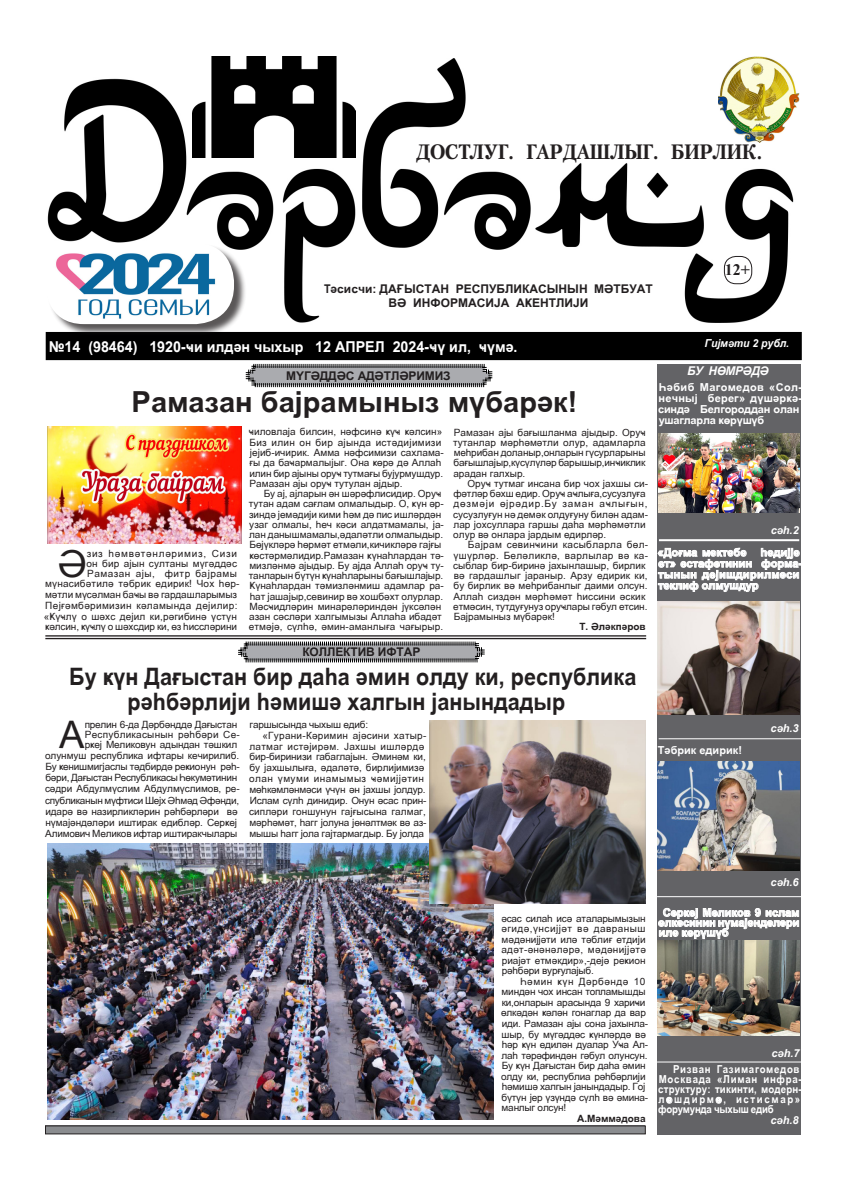
<style>
.page{position:relative;width:842px;height:1191px;background:#fff}
.page>*{position:absolute;margin:0;border:0;box-sizing:border-box;transform-origin:0 0}
.t1{font:37.9px "Arial Cyr";color:#231f20}
.t2{font:700 29px "Arial Cyr";color:#231f20}
.t3{font:700 24px/25px "Arial Cyr";color:#231f20;text-align:center;scale:.9 1}
.t4{font:700 20.5px "Peterburg";letter-spacing:-.03em;color:#231f20;scale:.9 1}
.t5{font:700 16px "Times New Roman";color:#231f20}
.t6{font:700 15px "Arial Cyr";color:#fff;scale:.95 1}
.t7{font:italic 700 12.1px "Arial Cyr";letter-spacing:-.03em;color:#fff}
.t8{font:700 12px/14.4px "Arial Cyr";color:#231f20;text-align:center;scale:.9 1}
.t9{font:700 12px "Arial Cyr";color:#231f20}
.t10{font:700 11px/11px "Arial Cyr";letter-spacing:.005em;color:#fff}
.t11{font:700 11px/10px "Arial Cyr";letter-spacing:.07em;color:#fff;scale:.88 1}
.t12{font:italic 700 11px "Arial Cyr";color:#fff}
.t13{font:italic 700 11px "Arial Cyr";color:#fff;scale:.95 1}
.t14{font:10px/10.2px "Arial Cyr";letter-spacing:-.005em;color:#231f20}
.t15{font:10px/10.5px "Arial Cyr";letter-spacing:.015em;color:#231f20;text-align:right}
.t16{font:10px "Arial Cyr";letter-spacing:.025em;color:#231f20}
.t17{font:10px "Arial Cyr";letter-spacing:.04em;color:#231f20}
.t18{font:700 10px "Arial Cyr";color:#231f20}
</style>
<div class="page">
<div style="left:657px;top:364px;width:143px;height:770px;background:#636366"></div>
<svg style="left:657px;top:547px;width:144px;height:45px"></svg>
<svg style="left:658px;top:908px;width:141px;height:31px"></svg>
<svg style="left:666px;top:1096px;width:6px;height:7px"></svg>
<svg style="left:715px;top:1096px;width:7px;height:7px"></svg>
<img style="left:47px;top:56px;width:747px;height:267px">
<div style="left:47px;top:333px;width:753px;height:25px;background:#000"></div>
<div style="left:46px;top:332px;width:756px;height:28px;border:3px solid #000"></div>
<div style="left:724px;top:256px;width:28px;height:28px;border:1px solid #231f20;border-radius:12px"></div>
<img style="left:192px;top:57px;width:164px;height:100px">
<img style="left:718px;top:57px;width:81px;height:85px">
<div style="left:46px;top:1125px;width:599px;height:8px;background:#8a8c8f"></div>
<div style="left:45px;top:1125px;width:601px;height:9px;border:1px solid #231f20"></div>
<div style="left:47px;top:244px;width:200px;height:93px;background:#231f20;opacity:.75"></div>
<img style="left:47px;top:243px;width:187px;height:81px">
<svg style="left:238px;top:641px;width:247px;height:22px;background:#98999b"></svg>
<hr style="left:659px;top:539px;width:140px;height:2px;background:#fff">
<hr style="left:659px;top:738px;width:142px;height:1px;background:#fff">
<hr style="left:657px;top:896px;width:144px;height:1px;background:#fff">
<img style="left:657px;top:762px;width:142px;height:108px">
<img style="left:47px;top:843px;width:446px;height:276px">
<img style="left:430px;top:720px;width:216px;height:183px">
<img style="left:47px;top:426px;width:194px;height:117px">
<hr style="left:45px;top:635px;width:601px;height:1px;background:#231f20">
<hr style="left:45px;top:638px;width:601px;height:1px;background:#231f20">
<svg style="left:245px;top:363px;width:248px;height:25px;background:#9c9da0"></svg>
<img style="left:658px;top:434px;width:141px;height:78px">
<img style="left:658px;top:601px;width:142px;height:113px">
<img style="left:657px;top:940px;width:142px;height:95px">
<hr style="left:657px;top:1061px;width:144px;height:1px;background:#fff">
<h3 class="t4" style="left:416px;top:139px;width:387px">ДОСТЛУГ. ГАРДАШЛЫГ. БИРЛИК.</h3>
<p class="t8" style="left:324px;top:280px;width:367px">Тясисчи: ДАЬЫСТАН РЕСПУБЛИКАСЫНЫН МЯТБУАТ<br>ВЯ ИНФОРМАСИЙА АЭЕНТЛИЙИ</p>
<h3 class="t5" style="left:725px;top:258px;width:26px">12+</h3>
<h3 class="t6" style="left:49px;top:336px;width:495px">№14 (98464) 1920-жи илдян чыхыр 12 АПРЕЛ 2024-жц ил, жцмя.</h3>
<p class="t13" style="left:705px;top:337px;width:91px">Гиймяти 2 рубл.</p>
<p class="t7" style="left:687px;top:364px;width:83px">БУ НЮМРЯДЯ</p>
<p class="t9" style="left:286px;top:367px;width:27px">Мцгяддяс</p>
<p class="t9" style="left:358px;top:367px;width:10px">адятлярими</p>
<p class="t9" style="left:443px;top:367px;width:9px">з</p>
<h2 class="t2" style="left:132px;top:382px;width:447px">Рамазан байрамыныз мцбаряк!</h2>
<p class="t10" style="left:658px;top:381px;width:145px">Щябиб Магомедов «Сол&shy;нечный берег» дцшярэя&shy;синдя Белгороддан олан ушагларла эюрцшцб</p>
<p class="t14" style="left:249px;top:427px;width:196px">жиловлайа билсин, няфсиня эцж эялсин» Биз илин он бир айында истядийимизи йейиб-ичирик. Амма няфсимизи сахлама&shy;ьы да бажармалыйыг. Она эюря дя Аллащ илин бир айыны оруж тутмаьы буйурмушдур.<br>Рамазан айы оруж тутулан айдыр.</p>
<p class="t14" style="left:249px;top:488px;width:197px;text-indent:15px">Бу ай, айларын ян шяряфлисидир. Оруж тутан адам саьлам олмалыдыр. О, эцн яр&shy;зиндя йемядийи кими щям дя пис ишлярдян узаг олмалы, щеч кяси алдатмамалы, йа&shy;лан данышмамалы,ядалятли олмалыдыр.<br>Бюйцкляря щюрмят етмяли,кичикляря гайьы эюстярмялидир.Рамазан эцнащлардан тя&shy;мизлянмя айыдыр. Бу айда Аллащ оруж ту&shy;танларын бцтцн эцнащларыны баьышлайыр.<br>Эцнащлардан тямизлянмиш адамлар ра&shy;щат йашайыр,севинир вя хошбяхт олурлар.<br>Мясжидлярин минаряляриндян йцксялян азан сясляри халгымызы Аллаща ибадят етмяйя, сцлщя, ямин-аманлыьа чаьырыр.</p>
<p class="t14" style="left:453px;top:427px;width:194px;text-align:justify">Рамазан айы баьышланма айыдыр. Оруж тутанлар мярщямятли олур, адамларла мещрибан доланыр,онларын гцсурларыны баьышлайыр,кцсцлцляр барышыр,инжиклик арадан галхыр.</p>
<p class="t14" style="left:453px;top:478px;width:196px;text-indent:14px">Оруж тутмаг инсана бир чох йахшы си&shy;фятляр бяхш едир. Оруж ажлыьа,сусузлуьа дюзмяйи юйрядир.Бу заман ажлыьын, сусузлуьун ня демяк олдуьуну билян адам&shy;лар йохсуллара гаршы даща мярщямятли олур вя онлара йардым едирляр.</p>
<p class="t14" style="left:453px;top:540px;width:196px;text-indent:15px">Байрам севинжини касыбларла бюл&shy;цшцрляр. Беляликля, варлылар вя ка&shy;сыблар бир-бириня йахынлашыр, бирлик вя гардашлыг йараныр. Арзу едирик ки, бу бирлик вя мещрибанлыг даими олсун.<br>Аллащ сиздян мярщямят щиссини яскик етмясин, тутдуьунуз оружлары гябул етсин.<br>Байрамыныз мцбаряк!</p>
<p class="t18" style="left:579px;top:620px;width:68px">Т. Ялякпяров</p>
<p class="t12" style="left:771px;top:524px;width:30px">сящ.2</p>
<p class="t10" style="left:657px;top:546px;width:91px">«Доьма мяктябя</p>
<p class="t10" style="left:658px;top:546px;width:145px;text-indent:102px">щядиййя ет» естафетинин форма&shy;тынын дейишдирилмяси тяклиф олмушдур</p>
<h1 class="t1" style="left:57px;top:542px;width:31px">Я</h1>
<p class="t15" style="left:44px;top:548px;width:197px">зиз щямвятянляримиз, Сизи<br>он бир айын султаны мцгяддяс Рамазан айы, фитр байрамы мцнасибятиля тябрик едирик! Чох щюр&shy;мятли мцсялман бажы вя гардашларымыз Пейьямбяримизин кяламында дейилир: «Эцжлц о шяхс дейил ки,рягибиня цстцн эялсин, эцжлц о шяхсдир ки, юз щисслярини</p>
<p class="t9" style="left:302px;top:644px;width:17px">Коллектив</p>
<p class="t9" style="left:378px;top:644px;width:10px">ифтар</p>
<h3 class="t3" style="left:69px;top:662px;width:632px">Бу эцн Даьыстан бир даща ямин олду ки, республика рящбярлийи щямишя халгын йанындадыр</h3>
<h1 class="t1" style="left:59px;top:713px;width:27px">А</h1>
<p class="t14" style="left:85px;top:719px;width:157px">прелин 6-да Дярбянддя Даьыстан<br>Республикасынын рящбяри Се&shy;рэей Меликовун адындан тяшкил</p>
<p class="t14" style="left:45px;top:749px;width:196px;line-height:11.2px">олунмуш республика ифтары кечирилиб.<br>Бу эенишмигйаслы тядбирдя реэионун рящ&shy;бяри, Даьыстан Республикасы Щюкумятинин сядри Абдулмцслим Абдулмцслимов, ре&shy;спубликанын мцфтиси Шейх Ящмяд Яфянди, идаря вя назирликлярин рящбярляри вя нцмайяндяляри иштирак едибляр. Серэей Алимович Меликов ифтар иштиракчылары</p>
<p class="t14" style="left:250px;top:719px;width:120px">гаршысында чыхыш едиб:</p>
<p class="t16" style="left:262px;top:729px;width:165px">«Гурани-Кяримин айясини хатыр-</p>
<p class="t16" style="left:249px;top:740px;width:176px">латмаг истяйирям. Йахшы ишлярдя</p>
<p class="t14" style="left:250px;top:752px;width:178px">бир-биринизи габаглайын. Яминям ки,</p>
<p class="t14" style="left:250px;top:763px;width:176px">бу йахшылыьа, ядалятя, бирлийимизя</p>
<p class="t17" style="left:249px;top:773px;width:176px">олан цмуми инамымыз жямиййятин</p>
<p class="t14" style="left:250px;top:785px;width:178px">мющкямлянмяси цчцн ян йахшы йолдур.</p>
<p class="t14" style="left:250px;top:795px;width:178px">Ислам сцлщ динидир. Онун ясас прин-</p>
<p class="t14" style="left:249px;top:806px;width:178px">сипляри гоншунун гайьысына галмаг,</p>
<p class="t14" style="left:250px;top:817px;width:178px">мярщямят, щагг йолуна йюнялтмяк вя аз-</p>
<p class="t14" style="left:250px;top:828px;width:176px">мышы щагг йола гайтармагдыр. Бу йолда</p>
<p class="t10" style="left:658px;top:744px;width:86px">Тябрик едирик!</p>
<p class="t12" style="left:771px;top:722px;width:30px">сящ.3</p>
<p class="t14" style="left:501px;top:913px;width:146px;line-height:10.5px;text-align:justify">ясас силащ ися аталарымызын ягидя,цнсиййят вя давраныш мядяниййяти иля тяблиь етдийи адят-яняняляря, мядяниййятя риайят етмякдир»,-дейя реэион рящбяри вурьулайыб.</p>
<p class="t14" style="left:501px;top:976px;width:148px;line-height:10.5px;text-indent:19px">Щямин эцн Дярбяндя 10 миндян чох инсан топламышды ки,онларын арасында 9 харижи юлкядян эялян гонаглар да вар иди. Рамазан айы сона йахынла&shy;шыр, бу мцгяддяс эцнлярдя вя щяр эцн едилян дуалар Ужа Ал&shy;лащ тяряфиндян гябул олунсун.<br>Бу эцн Даьыстан бир даща ямин олду ки, республиа рящбярлийи щямишя халгын йанындадыр. Гой бцтцн йер цзцндя сцлщ вя ямина&shy;манлыг олсун!</p>
<p class="t18" style="left:577px;top:1111px;width:70px">А.Мяммядова</p>
<p class="t12" style="left:771px;top:876px;width:30px">сящ.6</p>
<p class="t10" style="left:658px;top:906px;width:143px;line-height:10px;text-align:justify;text-indent:5px">Серэей Меликов 9 ислам юлкясинин нцмайяндяляри иля эюрцшцб</p>
<p class="t12" style="left:772px;top:1047px;width:30px">сящ.7</p>
<p class="t11" style="left:658px;top:1063px;width:165px;text-indent:15px">Ризвaн Гaзимaгoмeдoв<br>Мoсквaдa «Лимaн инфрa&shy;структуру: тикинти, мoдeрн&shy;ляшдирмя, истисмaр» фoрумундa чыxыш eдиб</p>
<p class="t12" style="left:771px;top:1114px;width:30px">сящ.8</p>
</div>
